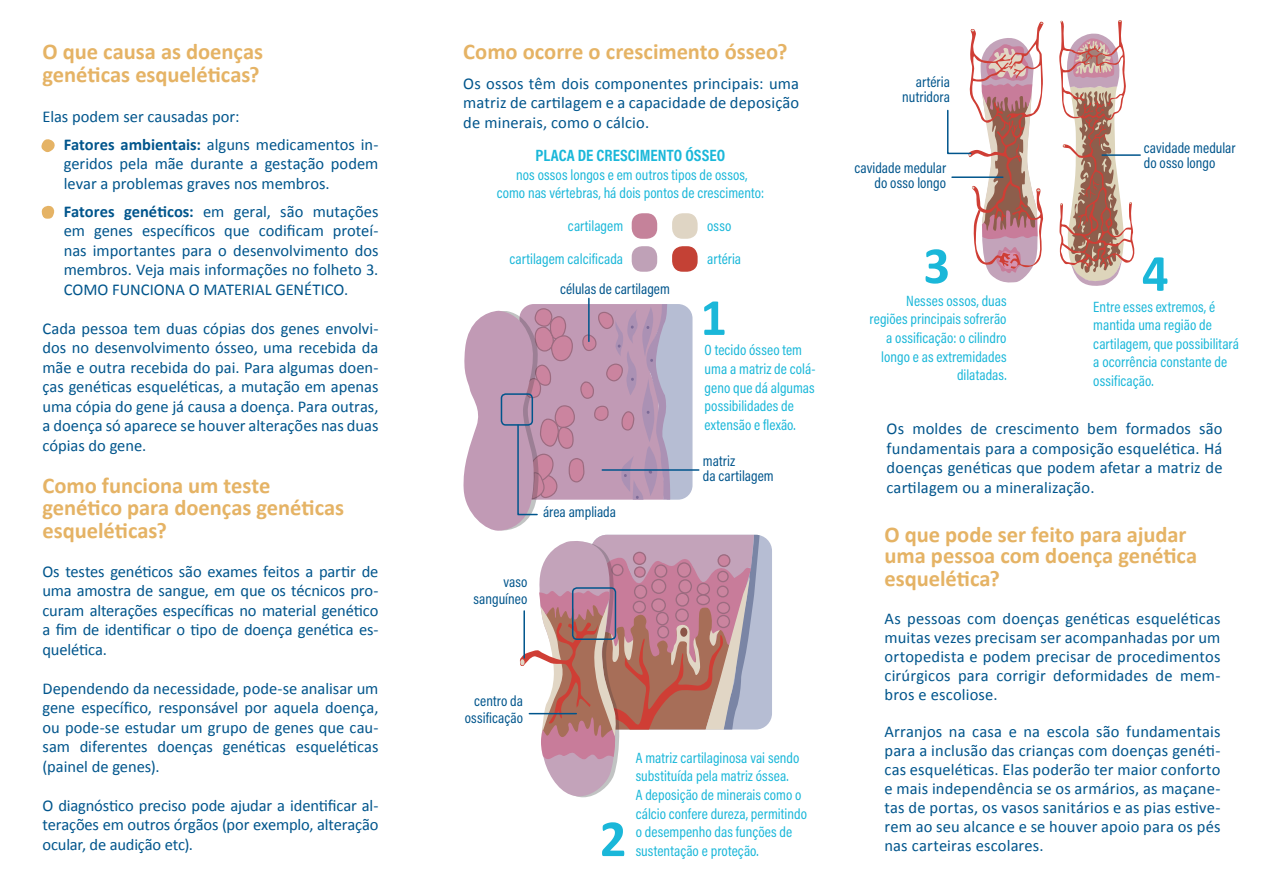
<style>
.page{position:relative;width:1263px;height:893px;background:#fff}
.page>*{position:absolute;margin:0;border:0;box-sizing:border-box;transform-origin:0 0}
.t1{font:700 52.5px "Calibri";color:#1ab7d9}
.t2{font:700 22.5px/22.5px "Calibri";color:#e5b365}
.t3{font:16.5px/19.5px "Calibri";color:#00558c;text-align:justify}
.t4{font:700 16.5px "Acumin Pro Cond";letter-spacing:.005em;color:#1ab7d9}
.t5{font:15px/18.6px "Acumin Pro Cond";letter-spacing:.005em;color:#1ab7d9}
.t6{font:15px/15px "Acumin Pro Cond";color:#00558c;text-align:right}
.s1{font-weight:700}
</style>
<div class="page">
<svg style="left:41px;top:139px;width:14px;height:14px"></svg>
<svg style="left:41px;top:205px;width:14px;height:14px"></svg>
<div style="left:632px;top:213px;width:25px;height:26px;background:#c5829a;border-radius:10px"></div>
<div style="left:672px;top:213px;width:26px;height:26px;background:#dfd5c4;border-radius:10px"></div>
<div style="left:632px;top:246px;width:25px;height:26px;background:#bfa1b7;border-radius:10px"></div>
<div style="left:672px;top:246px;width:26px;height:26px;background:#c44135;border-radius:10px"></div>
<svg style="left:1059px;top:20px;width:76px;height:266px"></svg>
<svg style="left:463px;top:304px;width:309px;height:494px"></svg>
<hr style="left:588px;top:298px;width:2px;height:43px;background:#00558c">
<hr style="left:1102px;top:154px;width:38px;height:2px;background:#00558c">
<svg style="left:947px;top:21px;width:97px;height:262px"></svg>
<hr style="left:602px;top:469px;width:97px;height:2px;background:#00558c">
<hr style="left:523px;top:611px;width:2px;height:47px;background:#00558c">
<hr style="left:529px;top:713px;width:47px;height:1px;background:#00558c">
<h2 class="t2" style="left:43px;top:41px;width:222px">O que causa as doenças genéticas esqueléticas?</h2>
<p class="t3" style="left:64px;top:102px;width:316px;line-height:28px;text-indent:-21px">Elas podem ser causadas por:<br><span class="s1">Fatores ambientais:</span> alguns medicamentos in-</p>
<p class="t3" style="left:64px;top:154px;width:316px">geridos pela mãe durante a gestação podem levar a problemas graves nos membros.</p>
<p class="t3" style="left:64px;top:202px;width:316px"><span class="s1">Fatores genéticos:</span> em geral, são mutações em genes específicos que codificam proteí&shy;nas importantes para o desenvolvimento dos membros. Veja mais informações no folheto 3.<br>COMO FUNCIONA O MATERIAL GENÉTICO.</p>
<p class="t3" style="left:43px;top:319px;width:337px">Cada pessoa tem duas cópias dos genes envolvi&shy;dos no desenvolvimento ósseo, uma recebida da mãe e outra recebida do pai. Para algumas doen&shy;ças genéticas esqueléticas, a mutação em apenas uma cópia do gene já causa a doença. Para outras, a doença só aparece se houver alterações nas duas cópias do gene.</p>
<h2 class="t2" style="left:43px;top:474px;width:303px">Como funciona um teste genético para doenças genéticas esqueléticas?</h2>
<p class="t3" style="left:43px;top:562px;width:337px">Os testes genéticos são exames feitos a partir de uma amostra de sangue, em que os técnicos pro&shy;curam alterações específicas no material genético a fim de identificar o tipo de doença genética es&shy;quelética.</p>
<p class="t3" style="left:43px;top:679px;width:337px">Dependendo da necessidade, pode-se analisar um gene específico, responsável por aquela doença, ou pode-se estudar um grupo de genes que cau&shy;sam diferentes doenças genéticas esqueléticas (painel de genes).</p>
<p class="t3" style="left:43px;top:796px;width:337px">O diagnóstico preciso pode ajudar a identificar al&shy;terações em outros órgãos (por exemplo, alteração ocular, de audição etc).</p>
<h2 class="t2" style="left:463px;top:41px;width:326px">Como ocorre o crescimento ósseo?</h2>
<p class="t3" style="left:463px;top:74px;width:337px">Os ossos têm dois componentes principais: uma matriz de cartilagem e a capacidade de deposição de minerais, como o cálcio.</p>
<p class="t4" style="left:535px;top:144px;width:191px">PLACA DE CRESCIMENTO ÓSSEO</p>
<p class="t5" style="left:497px;top:165px;width:269px;text-align:center">nos ossos longos e em outros tipos de ossos,<br>como nas vértebras, há dois pontos de crescimento:</p>
<p class="t5" style="left:568px;top:216px;width:57px">cartilagem</p>
<p class="t5" style="left:707px;top:216px;width:26px">osso</p>
<p class="t5" style="left:509px;top:249px;width:115px">cartilagem calcificada</p>
<p class="t5" style="left:707px;top:249px;width:36px">artéria</p>
<p class="t6" style="left:560px;top:281px;width:111px">células de cartilagem</p>
<p class="t6" style="left:543px;top:504px;width:75px">área ampliada</p>
<p class="t6" style="left:473px;top:573px;width:55px;line-height:16.5px">vaso sanguíneo</p>
<h1 class="t1" style="left:700px;top:284px;width:28px">1</h1>
<p class="t5" style="left:705px;top:341px;width:112px">O tecido ósseo tem uma a matriz de colá&shy;geno que dá algumas possibilidades de extensão e flexão.</p>
<p class="t6" style="left:703px;top:453px;width:72px;text-align:left">matriz<br>da cartilagem</p>
<p class="t6" style="left:465px;top:693px;width:60px;line-height:16.5px">centro da ossificação</p>
<h1 class="t1" style="left:600px;top:805px;width:28px">2</h1>
<p class="t5" style="left:636px;top:748px;width:173px">A matriz cartilaginosa vai sendo substituída pela matriz óssea.<br>A deposição de minerais como o cálcio confere dureza, permitindo o desempenho das funções de sustentação e proteção.</p>
<p class="t6" style="left:902px;top:74px;width:49px">artéria nutridora</p>
<p class="t6" style="left:854px;top:160px;width:93px">cavidade medular do osso longo</p>
<p class="t6" style="left:1144px;top:140px;width:93px;text-align:left">cavidade medular do osso longo</p>
<h1 class="t1" style="left:923px;top:232px;width:28px">3</h1>
<h1 class="t1" style="left:1142px;top:240px;width:28px">4</h1>
<p class="t5" style="left:869px;top:291px;width:139px;text-align:right">Nesses ossos, duas regiões principais sofrerão a ossificação: o cilindro longo e as extremidades dilatadas.</p>
<p class="t5" style="left:1093px;top:297px;width:147px">Entre esses extremos, é mantida uma região de cartilagem, que possibilitará a ocorrência constante de ossificação.</p>
<p class="t3" style="left:887px;top:419px;width:337px">Os moldes de crescimento bem formados são fundamentais para a composição esquelética. Há doenças genéticas que podem afetar a matriz de cartilagem ou a mineralização.</p>
<h2 class="t2" style="left:884px;top:524px;width:314px;line-height:21.8px">O que pode ser feito para ajudar uma pessoa com doença genética esquelética?</h2>
<p class="t3" style="left:884px;top:609px;width:337px;line-height:18.9px">As pessoas com doenças genéticas esqueléticas muitas vezes precisam ser acompanhadas por um ortopedista e podem precisar de procedimentos cirúrgicos para corrigir deformidades de mem&shy;bros e escoliose.</p>
<p class="t3" style="left:884px;top:722px;width:337px;line-height:18.9px">Arranjos na casa e na escola são fundamentais para a inclusão das crianças com doenças genéti&shy;cas esqueléticas. Elas poderão ter maior conforto e mais independência se os armários, as maçane&shy;tas de portas, os vasos sanitários e as pias estive&shy;rem ao seu alcance e se houver apoio para os pés nas carteiras escolares.</p>
</div>
